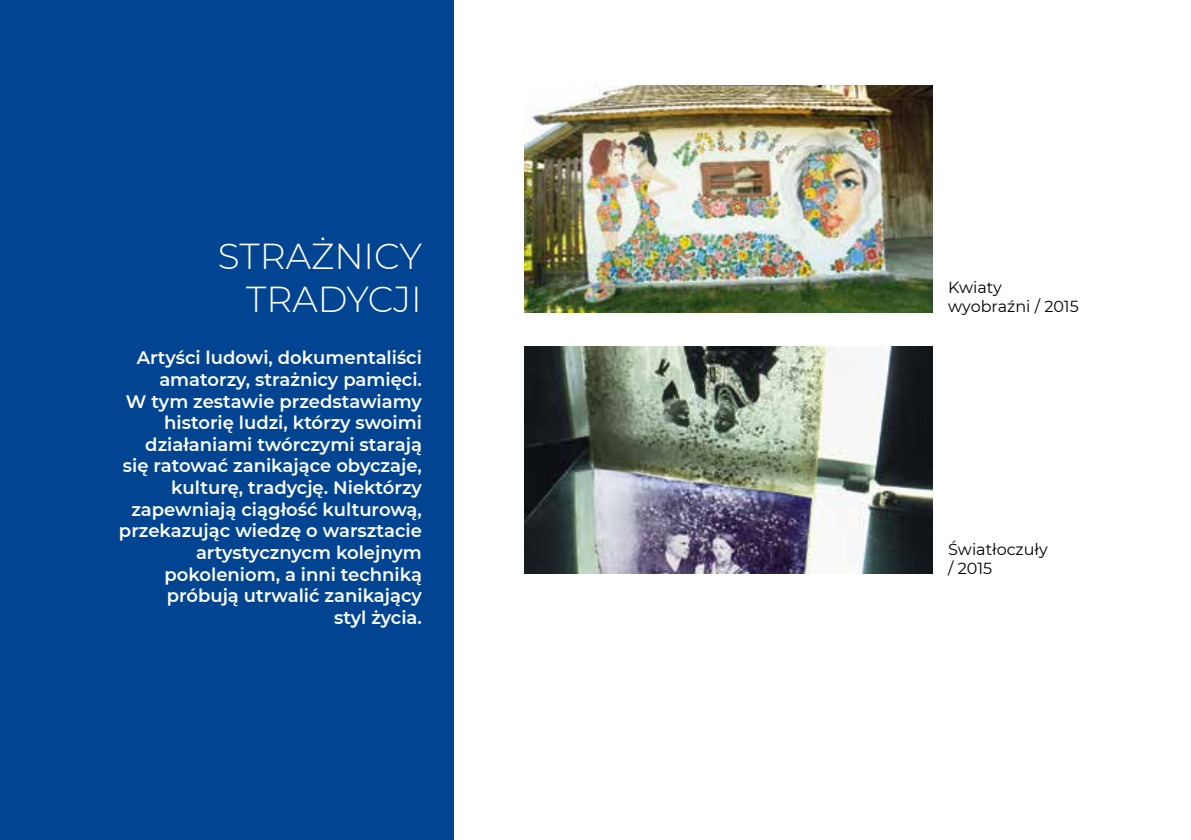
<style>
.page{position:relative;width:1191px;height:840px;background:#fff}
.page>*{position:absolute;margin:0;border:0;box-sizing:border-box;transform-origin:0 0}
.t1{font:300 36px/43.2px "Montserrat";color:#fff;text-align:right}
.t2{font:600 18px/21.6px "Montserrat";color:#fff;text-align:right}
.t3{font:16px/19.2px "Montserrat";color:#000}
</style>
<div class="page">
<div style="left:0;top:0;width:454px;height:839px;background:#014592"></div>
<img style="left:524px;top:85px;width:409px;height:227px">
<img style="left:524px;top:347px;width:409px;height:226px">
<h1 class="t1" style="left:218px;top:233px;width:205px">STRAŻNICY<br>TRADYCJI</h1>
<p class="t2" style="left:119px;top:346px;width:304px">Artyści ludowi, dokumentaliści amatorzy, strażnicy pamięci.<br>W tym zestawie przedstawiamy historię ludzi, którzy swoimi działaniami twórczymi starają się ratować zanikające obyczaje, kulturę, tradycję. Niektórzy zapewniają ciągłość kulturową, przekazując wiedzę o warsztacie artystycznycm kolejnym pokoleniom, a inni techniką próbują utrwalić zanikający<br>styl życia.</p>
<p class="t3" style="left:948px;top:277px;width:132px">Kwiaty wyobraźni / 2015</p>
<p class="t3" style="left:948px;top:538px;width:101px">Światłoczuły / 2015</p>
</div>
